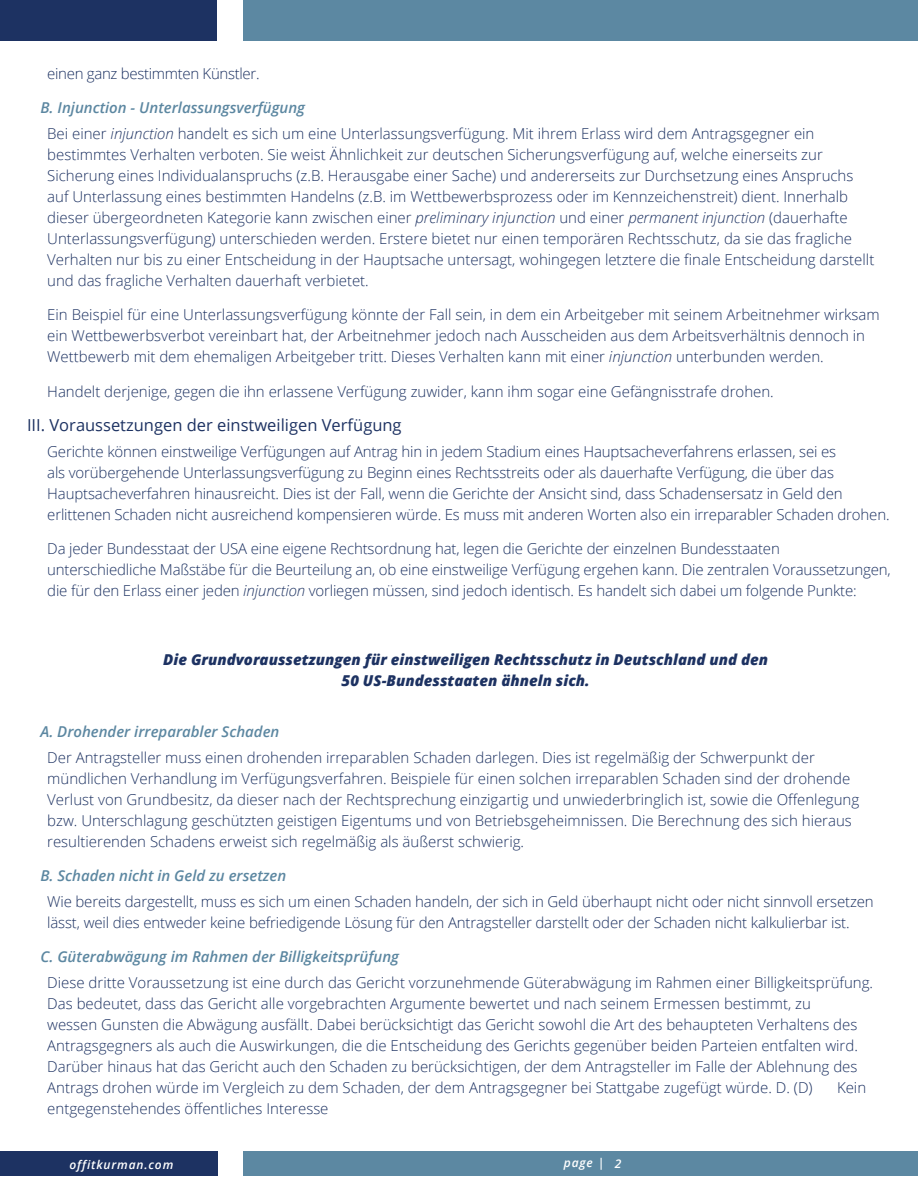
<style>
.page{position:relative;width:918px;height:1188px;background:#fff}
.page>*{position:absolute;margin:0;border:0;box-sizing:border-box;transform-origin:0 0}
.t1{font:16.5px "Open Sans";color:#1d3262}
.Paragraph_Style_2{font:300 15px/21px "Open Sans";color:#1d3262}
.Sub_Header{font:italic 600 15px "Open Sans";color:#5c87a1}
.Sub_Header-2{font:italic 800 15px/21px "Open Sans";color:#1d3262;text-align:center}
.Paragraph_Style_2-2{font:300 15px "Open Sans";letter-spacing:-.02em;color:#1d3262}
.t2{font:italic 600 12px "Open Sans";letter-spacing:.07em;color:#fff}
.s1{font-style:italic}
</style>
<div class="page">
<div style="left:0;top:0;width:217px;height:41px;background:#1d3262"></div>
<div style="left:243px;top:0;width:675px;height:41px;background:#5c88a2"></div>
<div style="left:0;top:1152px;width:217px;height:24px;background:#1d3262"></div>
<div style="left:243px;top:1152px;width:675px;height:24px;background:#5c88a2"></div>
<p class="Paragraph_Style_2-2" style="left:47px;top:63px;width:214px">einen ganz bestimmten Künstler.</p>
<p class="Sub_Header" style="left:40px;top:98px;width:266px">B. Injunction - Unterlassungsverfügung</p>
<p class="Paragraph_Style_2" style="left:47px;top:123px;width:829px">Bei einer <span class="s1">injunction</span> handelt es sich um eine Unterlassungsverfügung. Mit ihrem Erlass wird dem Antragsgegner ein bestimmtes Verhalten verboten. Sie weist Ähnlichkeit zur deutschen Sicherungsverfügung auf, welche einerseits zur Sicherung eines Individualanspruchs (z.B. Herausgabe einer Sache) und andererseits zur Durchsetzung eines Anspruchs auf Unterlassung eines bestimmten Handelns (z.B. im Wettbewerbsprozess oder im Kennzeichenstreit) dient. Innerhalb dieser übergeordneten Kategorie kann zwischen einer <span class="s1">preliminary injunction</span> und einer <span class="s1">permanent injunction</span> (dauerhafte Unterlassungsverfügung) unterschieden werden. Erstere bietet nur einen temporären Rechtsschutz, da sie das fragliche Verhalten nur bis zu einer Entscheidung in der Hauptsache untersagt, wohingegen letztere die finale Entscheidung darstellt und das fragliche Verhalten dauerhaft verbietet.</p>
<p class="Paragraph_Style_2" style="left:47px;top:304px;width:834px">Ein Beispiel für eine Unterlassungsverfügung könnte der Fall sein, in dem ein Arbeitgeber mit seinem Arbeitnehmer wirksam ein Wettbewerbsverbot vereinbart hat, der Arbeitnehmer jedoch nach Ausscheiden aus dem Arbeitsverhältnis dennoch in<br>Wettbewerb mit dem ehemaligen Arbeitgeber tritt. Dieses Verhalten kann mit einer <span class="s1">injunction</span> unterbunden werden.</p>
<p class="Paragraph_Style_2" style="left:47px;top:381px;width:728px">Handelt derjenige, gegen die ihn erlassene Verfügung zuwider, kann ihm sogar eine Gefängnisstrafe drohen.</p>
<p class="t1" style="left:27px;top:414px;width:376px">III. Voraussetzungen der einstweiligen Verfügung</p>
<p class="Paragraph_Style_2" style="left:47px;top:441px;width:844px">Gerichte können einstweilige Verfügungen auf Antrag hin in jedem Stadium eines Hauptsacheverfahrens erlassen, sei es<br>als vorübergehende Unterlassungsverfügung zu Beginn eines Rechtsstreits oder als dauerhafte Verfügung, die über das Hauptsacheverfahren hinausreicht. Dies ist der Fall, wenn die Gerichte der Ansicht sind, dass Schadensersatz in Geld den erlittenen Schaden nicht ausreichend kompensieren würde. Es muss mit anderen Worten also ein irreparabler Schaden drohen.</p>
<p class="Paragraph_Style_2" style="left:47px;top:538px;width:845px">Da jeder Bundesstaat der USA eine eigene Rechtsordnung hat, legen die Gerichte der einzelnen Bundesstaaten unterschiedliche Maßstäbe für die Beurteilung an, ob eine einstweilige Verfügung ergehen kann. Die zentralen Voraussetzungen, die für den Erlass einer jeden <span class="s1">injunction</span> vorliegen müssen, sind jedoch identisch. Es handelt sich dabei um folgende Punkte:</p>
<p class="Sub_Header-2" style="left:163px;top:649px;width:606px">Die Grundvoraussetzungen für einstweiligen Rechtsschutz in Deutschland und den<br>50 US-Bundesstaaten ähneln sich.</p>
<p class="Sub_Header" style="left:40px;top:722px;width:240px">A. Drohender irreparabler Schaden</p>
<p class="Paragraph_Style_2" style="left:47px;top:747px;width:814px">Der Antragsteller muss einen drohenden irreparablen Schaden darlegen. Dies ist regelmäßig der Schwerpunkt der mündlichen Verhandlung im Verfügungsverfahren. Beispiele für einen solchen irreparablen Schaden sind der drohende Verlust von Grundbesitz, da dieser nach der Rechtsprechung einzigartig und unwiederbringlich ist, sowie die Offenlegung bzw. Unterschlagung geschützten geistigen Eigentums und von Betriebsgeheimnissen. Die Berechnung des sich hieraus resultierenden Schadens erweist sich regelmäßig als äußerst schwierig.</p>
<p class="Sub_Header" style="left:40px;top:866px;width:247px">B. Schaden nicht in Geld zu ersetzen</p>
<p class="Paragraph_Style_2" style="left:47px;top:891px;width:828px">Wie bereits dargestellt, muss es sich um einen Schaden handeln, der sich in Geld überhaupt nicht oder nicht sinnvoll ersetzen lässt, weil dies entweder keine befriedigende Lösung für den Antragsteller darstellt oder der Schaden nicht kalkulierbar ist.</p>
<p class="Sub_Header" style="left:40px;top:947px;width:360px">C. Güterabwägung im Rahmen der Billigkeitsprüfung</p>
<p class="Paragraph_Style_2" style="left:47px;top:972px;width:827px">Diese dritte Voraussetzung ist eine durch das Gericht vorzunehmende Güterabwägung im Rahmen einer Billigkeitsprüfung.<br>Das bedeutet, dass das Gericht alle vorgebrachten Argumente bewertet und nach seinem Ermessen bestimmt, zu<br>wessen Gunsten die Abwägung ausfällt. Dabei berücksichtigt das Gericht sowohl die Art des behaupteten Verhaltens des Antragsgegners als auch die Auswirkungen, die die Entscheidung des Gerichts gegenüber beiden Parteien entfalten wird.<br>Darüber hinaus hat das Gericht auch den Schaden zu berücksichtigen, der dem Antragsteller im Falle der Ablehnung des Antrags drohen würde im Vergleich zu dem Schaden, der dem Antragsgegner bei Stattgabe zugefügt würde. D. (D)</p>
<p class="Paragraph_Style_2" style="left:837px;top:1077px;width:31px">Kein</p>
<p class="Paragraph_Style_2" style="left:47px;top:1098px;width:283px">entgegenstehendes öffentliches Interesse</p>
<p class="t2" style="left:69px;top:1156px;width:105px">offitkurman.com</p>
<p class="t2" style="left:564px;top:1155px;width:59px">page | 2</p>
</div>
